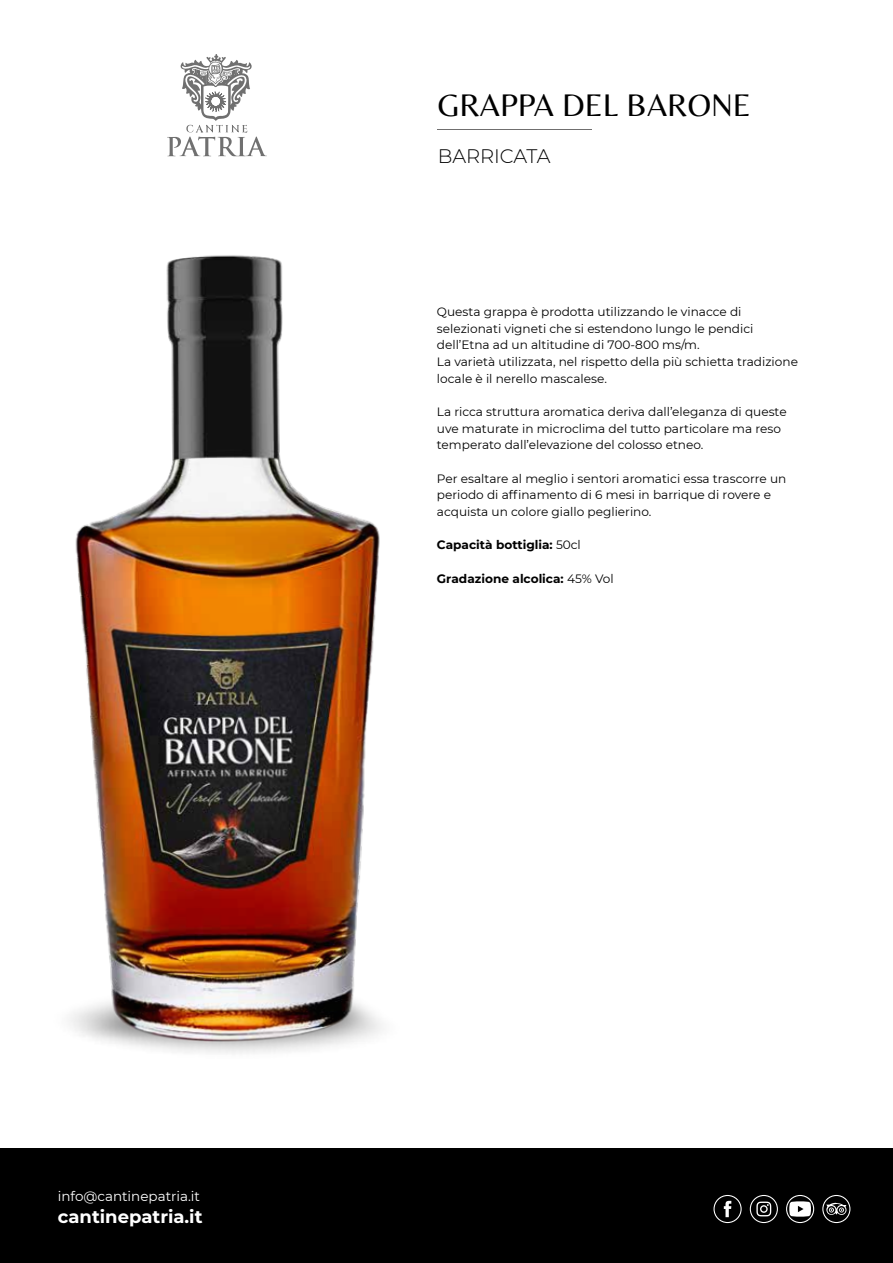
<style>
.page{position:relative;width:893px;height:1263px;background:#fff}
.page>*{position:absolute;margin:0;border:0;box-sizing:border-box;transform-origin:0 0}
.t1{font:32.1px "Belleza";color:#000}
.t2{font:300 19.5px "Montserrat";color:#000}
.t3{font:700 18px "Montserrat";color:#fff}
.t4{font:13.5px "Montserrat";color:#fff}
.t5{font:12.15px/16.6px "Montserrat";color:#000}
.t6{font:700 12.15px "Montserrat";color:#000}
.s1{font-weight:400}
</style>
<div class="page">
<img style="left:69px;top:255px;width:313px;height:799px">
<hr style="left:438px;top:130px;width:154px;height:1px;background:#706f6f">
<svg style="left:167px;top:54px;width:100px;height:102px"></svg>
<div style="left:1px;top:1148px;width:892px;height:115px;background:#000"></div>
<svg style="left:786px;top:1195px;width:28px;height:28px"></svg>
<svg style="left:713px;top:1195px;width:29px;height:28px"></svg>
<svg style="left:750px;top:1195px;width:28px;height:28px"></svg>
<svg style="left:822px;top:1195px;width:28px;height:28px"></svg>
<h1 class="t1" style="left:438px;top:78px;width:315px">GRAPPA DEL BARONE</h1>
<h2 class="t2" style="left:438px;top:143px;width:114px">BARRICATA</h2>
<p class="t5" style="left:437px;top:303px;width:363px">Questa grappa è prodotta utilizzando le vinacce di selezionati vigneti che si estendono lungo le pendici dell’Etna ad un altitudine di 700-800 ms/m.<br>La varietà utilizzata, nel rispetto della più schietta tradizione locale è il nerello mascalese.</p>
<p class="t5" style="left:437px;top:403px;width:351px">La ricca struttura aromatica deriva dall’eleganza di queste uve maturate in microclima del tutto particolare ma reso temperato dall’elevazione del colosso etneo.</p>
<p class="t5" style="left:437px;top:470px;width:351px">Per esaltare al meglio i sentori aromatici essa trascorre un periodo di affinamento di 6 mesi in barrique di rovere e acquista un colore giallo peglierino.</p>
<p class="t6" style="left:437px;top:536px;width:145px">Capacità bottiglia: <span class="s1">50cl</span></p>
<p class="t6" style="left:437px;top:570px;width:178px">Gradazione alcolica: <span class="s1">45% Vol</span></p>
<p class="t4" style="left:58px;top:1187px;width:144px">info@cantinepatria.it</p>
<h3 class="t3" style="left:58px;top:1203px;width:146px">cantinepatria.it</h3>
</div>
